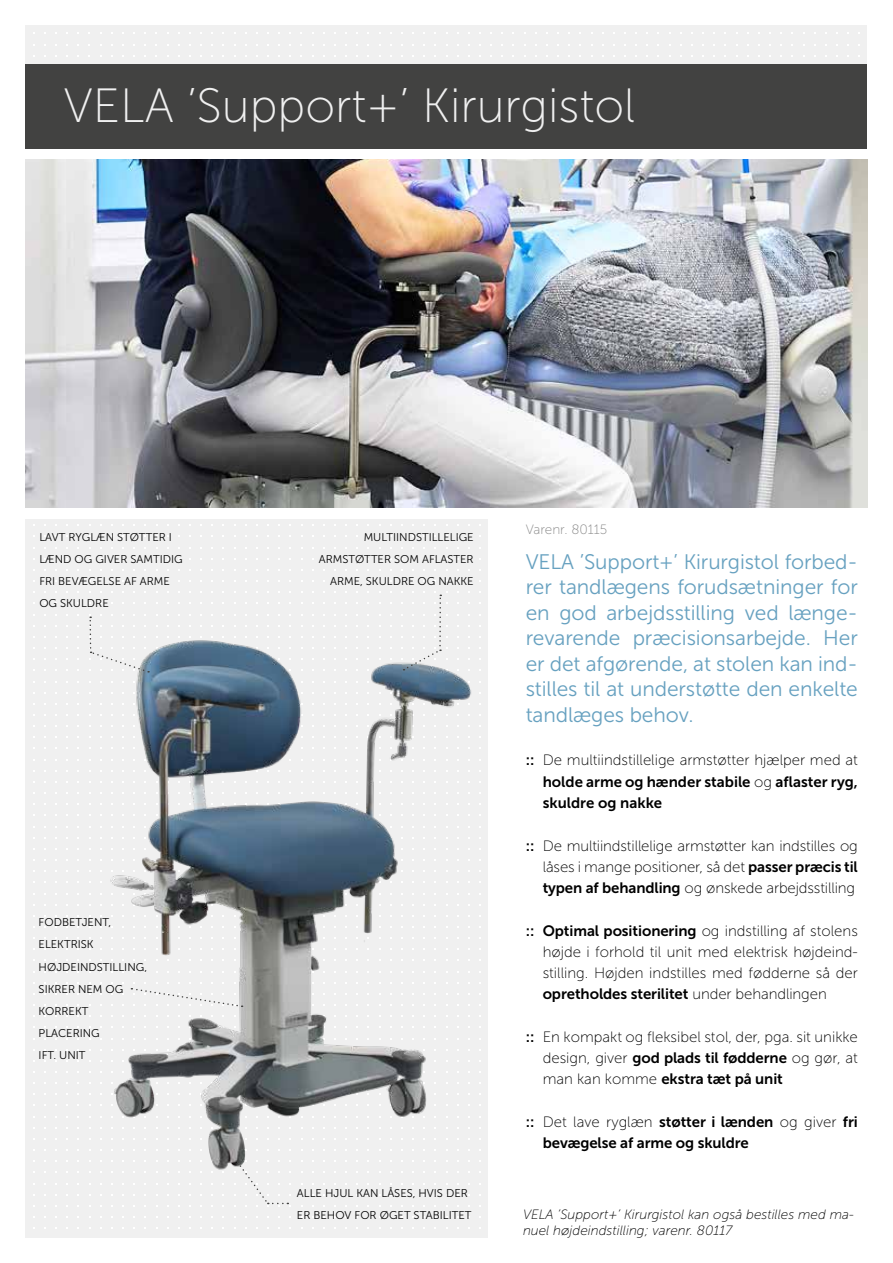
<style>
.page{position:relative;width:893px;height:1263px;background:#fff}
.page>*{position:absolute;margin:0;border:0;box-sizing:border-box;transform-origin:0 0}
.t1{font:48px "Museo Sans 100";color:#f0f0f0}
.t2{font:21px/25.5px "Museo Sans 300";letter-spacing:-.005em;color:#67a1c0;text-align:justify}
.t3{font:15px/21.3px "Museo Sans 100";color:#000;text-align:justify}
.t4{font:15px/21.3px "Museo Sans 700";letter-spacing:-.005em;color:#000}
.t5{font:italic 13.5px/16.2px "Museo Sans 100";color:#000}
.t6{font:13.5px "Museo Sans 100";color:#878787}
.t7{font:11.25px/22.2px "Museo Sans 300";color:#000}
.s1{font-family:"Museo Sans 700"}
.s2{font-family:"Museo Sans 100"}
</style>
<div class="page">
<div style="left:26px;top:519px;width:462px;height:718px;background:#f0f0f0"></div>
<div style="left:26px;top:64px;width:841px;height:85px;background:#424241"></div>
<div style="left:26px;top:26px;width:841px;height:38px;background:#f0f0f0"></div>
<img style="left:25px;top:159px;width:842px;height:348px">
<img style="left:25px;top:546px;width:463px;height:692px">
<svg style="left:234px;top:1160px;width:34px;height:47px"></svg>
<svg style="left:267px;top:1203px;width:18px;height:4px"></svg>
<svg style="left:401px;top:647px;width:39px;height:24px"></svg>
<svg style="left:434px;top:591px;width:7px;height:60px"></svg>
<svg style="left:89px;top:614px;width:57px;height:58px"></svg>
<svg style="left:242px;top:1004px;width:5px;height:3px"></svg>
<svg style="left:131px;top:982px;width:108px;height:25px"></svg>
<h1 class="t1" style="left:64px;top:80px;width:573px">VELA ’Support+’ Kirurgistol</h1>
<p class="t7" style="left:39px;top:526px;width:145px">LAVT RYGLÆN STØTTER I<br>LÆND OG GIVER SAMTIDIG<br>FRI BEVÆGELSE AF ARME<br>OG SKULDRE</p>
<p class="t7" style="left:39px;top:911px;width:110px">FODBETJENT,<br>ELEKTRISK<br>HØJDEINDSTILLING,<br>SIKRER NEM OG<br>KORREKT<br>PLACERING<br>IFT. UNIT</p>
<p class="t7" style="left:319px;top:526px;width:156px;text-align:right">MULTIINDSTILLELIGE<br>ARMSTØTTER SOM AFLASTER<br>ARME, SKULDRE OG NAKKE</p>
<p class="t7" style="left:297px;top:1182px;width:176px">ALLE HJUL KAN LÅSES, HVIS DER<br>ER BEHOV FOR ØGET STABILITET</p>
<p class="t6" style="left:526px;top:522px;width:83px">Varenr. 80115</p>
<h2 class="t2" style="left:526px;top:549px;width:334px">VELA ’Support+’ Kirurgistol forbed&shy;rer tandlægens forudsætninger for en god arbejdsstilling ved længe&shy;revarende præcisionsarbejde. Her er det afgørende, at stolen kan ind&shy;stilles til at understøtte den enkelte tandlæges behov.</h2>
<p class="t3" style="left:526px;top:750px;width:334px"><span class="s1">::</span> De multiindstillelige armstøtter hjælper med at</p>
<p class="t4" style="left:543px;top:771px;width:317px">holde arme og hænder stabile <span class="s2">og</span> aflaster ryg, skuldre og nakke</p>
<p class="t3" style="left:543px;top:835px;width:317px;text-indent:-17px"><span class="s1">::</span> De multiindstillelige armstøtter kan indstilles og låses i mange positioner, så det <span class="s1">passer præcis til typen af behandling</span> og ønskede arbejdsstilling</p>
<p class="t4" style="left:526px;top:920px;width:334px">:: Optimal positionering <span class="s2">og indstilling af stolens</span></p>
<p class="t3" style="left:543px;top:941px;width:317px">højde i forhold til unit med elektrisk højdeind&shy;stilling. Højden indstilles med fødderne så der</p>
<p class="t4" style="left:543px;top:983px;width:286px">opretholdes sterilitet <span class="s2">under behandlingen</span></p>
<p class="t3" style="left:526px;top:1026px;width:334px;text-align:right"><span class="s1">::</span> En kompakt og fleksibel stol, der, pga. sit unikke design, giver <span class="s1">god plads til fødderne</span> og gør, at</p>
<p class="t4" style="left:543px;top:1068px;width:242px"><span class="s2">man kan komme</span> ekstra tæt på unit</p>
<p class="t3" style="left:526px;top:1111px;width:334px"><span class="s1">::</span> Det lave ryglæn <span class="s1">støtter i lænden</span> og giver <span class="s1">fri</span></p>
<p class="t4" style="left:543px;top:1132px;width:208px">bevægelse af arme og skuldre</p>
<p class="t5" style="left:523px;top:1206px;width:332px">VELA ’Support+’ Kirurgistol kan også bestilles med ma&shy;nuel højdeindstilling; varenr. 80117</p>
</div>
